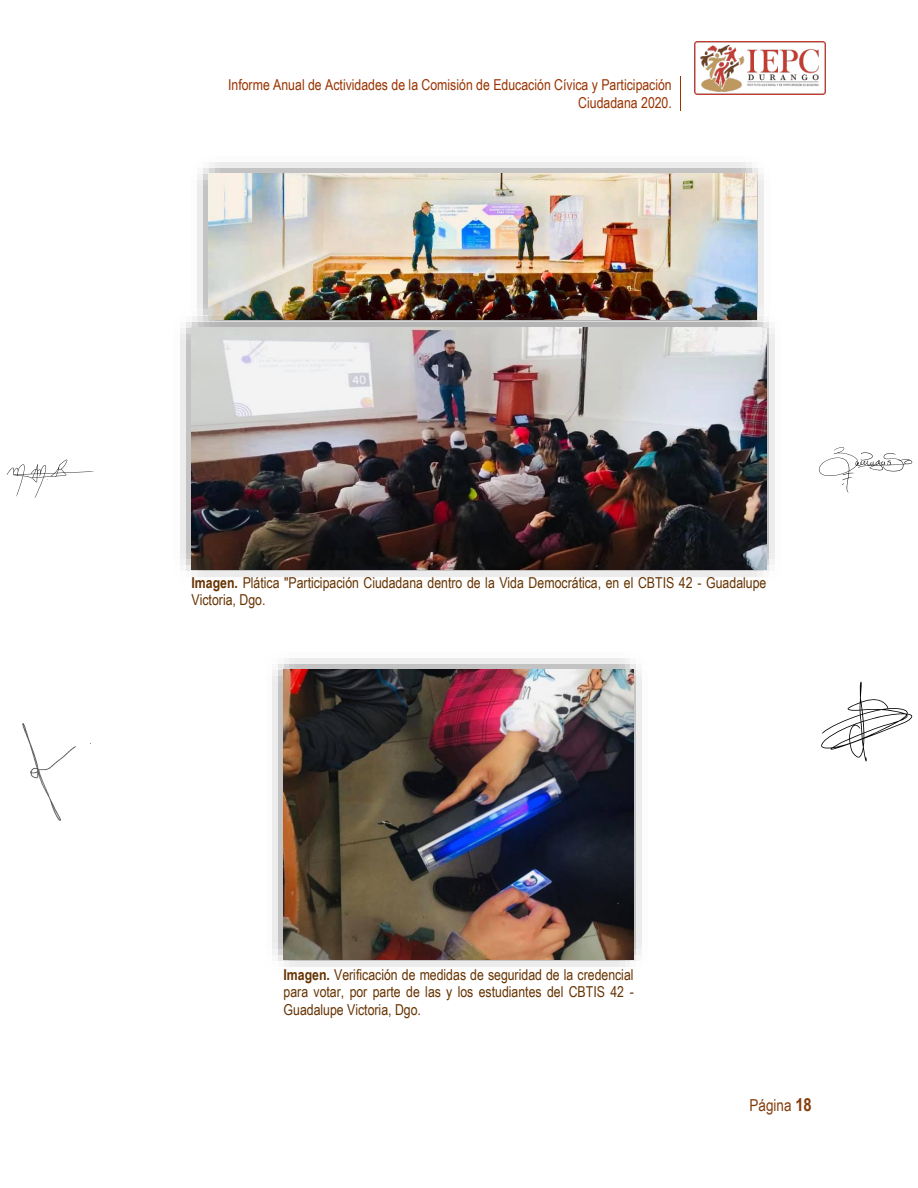
<style>
.page{position:relative;width:918px;height:1188px;background:#fff}
.page>*{position:absolute;margin:0;border:0;box-sizing:border-box;transform-origin:0 0}
.t1{font:16.5px "Arial Narrow";color:#843c0b}
.t2{font:15px/17.2px "Arial Narrow";color:#630}
.t3{font:15px/17.2px "Arial Narrow";color:#930;text-align:right}
.s1{font-weight:700}
.s2{font-weight:700;font-size:18px}
</style>
<div class="page">
<hr style="left:680px;top:76px;width:1px;height:35px;background:#930">
<img style="left:694px;top:42px;width:131px;height:52px">
<img style="left:197px;top:162px;width:567px;height:143px">
<img style="left:208px;top:174px;width:548px;height:131px">
<img style="left:180px;top:305px;width:595px;height:269px">
<img style="left:192px;top:327px;width:574px;height:242px">
<img style="left:272px;top:658px;width:370px;height:308px">
<img style="left:284px;top:669px;width:350px;height:290px">
<svg style="left:7px;top:459px;width:87px;height:40px"></svg>
<svg style="left:819px;top:447px;width:93px;height:45px"></svg>
<svg style="left:821px;top:682px;width:92px;height:79px"></svg>
<img style="left:23px;top:723px;width:53px;height:97px">
<p class="t3" style="left:228px;top:76px;width:445px">Informe Anual de Actividades de la Comisión de Educación Cívica y Participación<br>Ciudadana 2020.</p>
<p class="t2" style="left:192px;top:574px;width:576px"><span class="s1">Imagen.</span> Plática "Participación Ciudadana dentro de la Vida Democrática, en el CBTIS 42 - Guadalupe<br>Victoria, Dgo.</p>
<p class="t2" style="left:284px;top:966px;width:352px;text-align:justify"><span class="s1">Imagen.</span> Verificación de medidas de seguridad de la credencial para votar, por parte de las y los estudiantes del CBTIS 42 - Guadalupe Victoria, Dgo.</p>
<p class="t1" style="left:750px;top:1093px;width:64px">Página <span class="s2">18</span></p>
</div>
